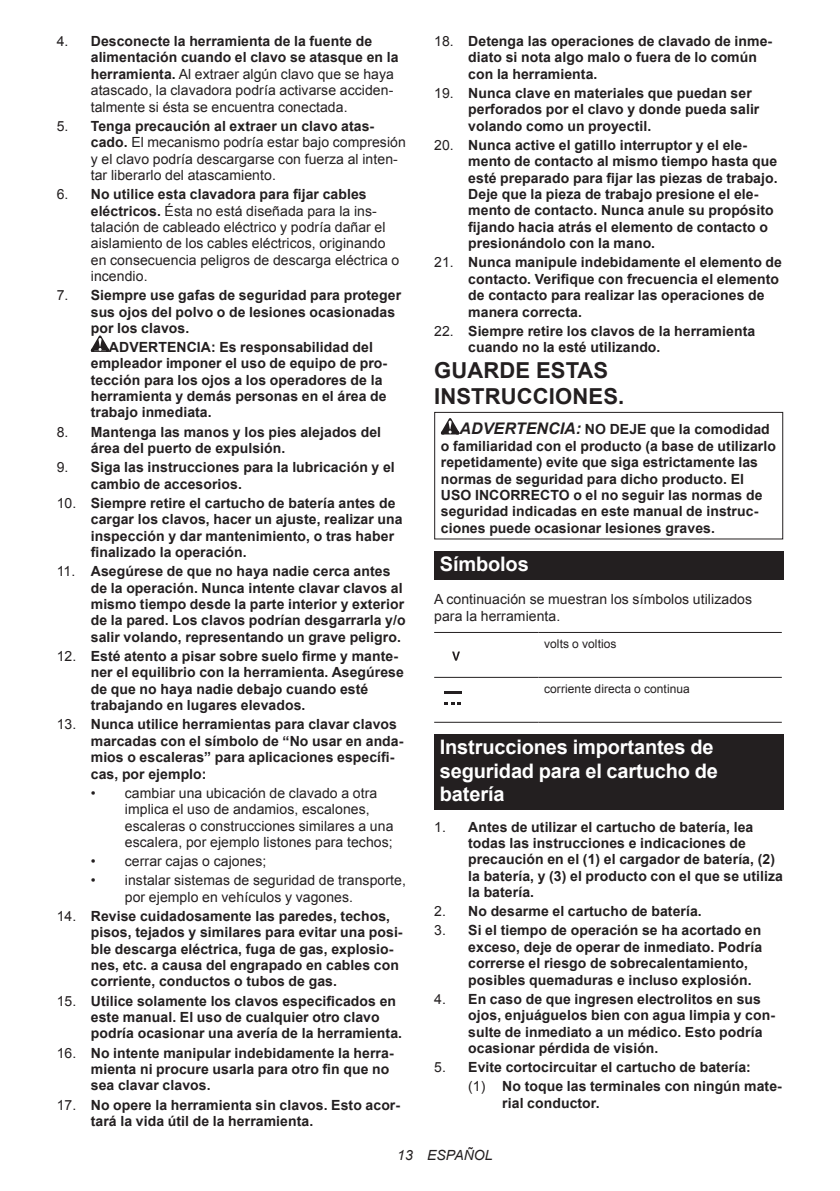
<style>
.page{position:relative;width:840px;height:1191px;background:#fff}
.page>*{position:absolute;margin:0;border:0;box-sizing:border-box;transform-origin:0 0}
.t1{font:700 22px/25.8px "Arial";letter-spacing:.005em;color:#231f20}
.t2{font:700 20px/23.4px "Arial";letter-spacing:-.01em;color:#fff}
.t3{font:700 14px/16.4px "Arial";letter-spacing:.005em;color:#231f20}
.t4{font:14px/16.4px "Arial";letter-spacing:.005em;color:#231f20}
.t5{font:italic 14px "Arial";letter-spacing:.005em;color:#231f20}
.t6{font:12px "Arial";letter-spacing:.005em;color:#231f20}
.s1{font-weight:700}
.s2{font-weight:400}
.s3{font-style:italic;font-size:16px}
</style>
<div class="page">
<svg style="left:91px;top:335px;width:18px;height:17px"></svg>
<svg style="left:440px;top:418px;width:19px;height:16px"></svg>
<div style="left:434px;top:412px;width:348px;height:127px;border:1px solid #231f20"></div>
<div style="left:434px;top:551px;width:348px;height:28px;background:#231f20"></div>
<hr style="left:434px;top:632px;width:104px;height:1px;background:#231f20">
<hr style="left:538px;top:632px;width:243px;height:1px;background:#231f20">
<hr style="left:434px;top:677px;width:104px;height:1px;background:#231f20">
<hr style="left:538px;top:677px;width:243px;height:1px;background:#231f20">
<hr style="left:434px;top:722px;width:104px;height:1px;background:#231f20">
<hr style="left:538px;top:722px;width:243px;height:1px;background:#231f20">
<svg style="left:452px;top:651px;width:7px;height:9px"></svg>
<svg style="left:444px;top:691px;width:17px;height:2px"></svg>
<svg style="left:444px;top:702px;width:17px;height:2px"></svg>
<div style="left:434px;top:734px;width:348px;height:75px;background:#231f20"></div>
<p class="t4" style="left:91px;top:33px;width:309px;text-indent:-34px">4. <span class="s1">Desconecte la herramienta de la fuente de alimentación cuando el clavo se atasque en la herramienta.</span> Al extraer algún clavo que se haya atascado, la clavadora podría activarse acciden&shy;talmente si ésta se encuentra conectada.</p>
<p class="t4" style="left:91px;top:118px;width:316px;text-indent:-34px">5. <span class="s1">Tenga precaución al extraer un clavo atas&shy;cado.</span> El mecanismo podría estar bajo compresión y el clavo podría descargarse con fuerza al inten&shy;tar liberarlo del atascamiento.</p>
<p class="t4" style="left:91px;top:186px;width:310px;text-indent:-34px">6. <span class="s1">No utilice esta clavadora para fijar cables eléctricos.</span> Ésta no está diseñada para la ins&shy;talación de cableado eléctrico y podría dañar el aislamiento de los cables eléctricos, originando en consecuencia peligros de descarga eléctrica o incendio.</p>
<p class="t3" style="left:91px;top:288px;width:312px;text-indent:-34px"><span class="s2">7.</span> Siempre use gafas de seguridad para proteger sus ojos del polvo o de lesiones ocasionadas por los clavos.</p>
<p class="t3" style="left:91px;top:339px;width:298px;text-indent:18px">ADVERTENCIA: Es responsabilidad del empleador imponer el uso de equipo de pro&shy;tección para los ojos a los operadores de la herramienta y demás personas en el área de trabajo inmediata.</p>
<p class="t3" style="left:91px;top:424px;width:292px;text-indent:-34px"><span class="s2">8.</span> Mantenga las manos y los pies alejados del área del puerto de expulsión.</p>
<p class="t3" style="left:91px;top:459px;width:305px;text-indent:-34px"><span class="s2">9.</span> Siga las instrucciones para la lubricación y el cambio de accesorios.</p>
<p class="t3" style="left:91px;top:495px;width:313px;text-indent:-34px"><span class="s2">10.</span> Siempre retire el cartucho de batería antes de cargar los clavos, hacer un ajuste, realizar una inspección y dar mantenimiento, o tras haber finalizado la operación.</p>
<p class="t3" style="left:91px;top:563px;width:316px;text-indent:-34px"><span class="s2">11.</span> Asegúrese de que no haya nadie cerca antes de la operación. Nunca intente clavar clavos al mismo tiempo desde la parte interior y exterior de la pared. Los clavos podrían desgarrarla y/o salir volando, representando un grave peligro.</p>
<p class="t3" style="left:91px;top:648px;width:314px;text-indent:-34px"><span class="s2">12.</span> Esté atento a pisar sobre suelo firme y mante&shy;ner el equilibrio con la herramienta. Asegúrese de que no haya nadie debajo cuando esté trabajando en lugares elevados.</p>
<p class="t3" style="left:91px;top:716px;width:314px;text-indent:-34px"><span class="s2">13.</span> Nunca utilice herramientas para clavar clavos marcadas con el símbolo de “No usar en anda&shy;mios o escaleras” para aplicaciones específi&shy;cas, por ejemplo:</p>
<p class="t4" style="left:125px;top:784px;width:270px;text-indent:-34px">• cambiar una ubicación de clavado a otra implica el uso de andamios, escalones, escaleras o construcciones similares a una escalera, por ejemplo listones para techos;</p>
<p class="t4" style="left:91px;top:853px;width:177px">• cerrar cajas o cajones;</p>
<p class="t4" style="left:125px;top:872px;width:282px;text-indent:-34px">• instalar sistemas de seguridad de transporte, por ejemplo en vehículos y vagones.</p>
<p class="t3" style="left:91px;top:908px;width:313px;text-indent:-34px"><span class="s2">14.</span> Revise cuidadosamente las paredes, techos, pisos, tejados y similares para evitar una posi&shy;ble descarga eléctrica, fuga de gas, explosio&shy;nes, etc. a causa del engrapado en cables con corriente, conductos o tubos de gas.</p>
<p class="t3" style="left:91px;top:993px;width:312px;text-indent:-34px"><span class="s2">15.</span> Utilice solamente los clavos especificados en este manual. El uso de cualquier otro clavo podría ocasionar una avería de la herramienta.</p>
<p class="t3" style="left:91px;top:1045px;width:304px;text-indent:-34px"><span class="s2">16.</span> No intente manipular indebidamente la herra&shy;mienta ni procure usarla para otro fin que no sea clavar clavos.</p>
<p class="t3" style="left:91px;top:1097px;width:311px;text-indent:-34px"><span class="s2">17.</span> No opere la herramienta sin clavos. Esto acor&shy;tará la vida útil de la herramienta.</p>
<p class="t3" style="left:468px;top:33px;width:305px;text-indent:-34px"><span class="s2">18.</span> Detenga las operaciones de clavado de inme&shy;diato si nota algo malo o fuera de lo común con la herramienta.</p>
<p class="t3" style="left:468px;top:85px;width:292px;text-indent:-34px"><span class="s2">19.</span> Nunca clave en materiales que puedan ser perforados por el clavo y donde pueda salir volando como un proyectil.</p>
<p class="t3" style="left:468px;top:137px;width:311px;text-indent:-34px"><span class="s2">20.</span> Nunca active el gatillo interruptor y el ele&shy;mento de contacto al mismo tiempo hasta que esté preparado para fijar las piezas de trabajo.<br>Deje que la pieza de trabajo presione el ele&shy;mento de contacto. Nunca anule su propósito fijando hacia atrás el elemento de contacto o presionándolo con la mano.</p>
<p class="t3" style="left:468px;top:255px;width:315px;text-indent:-34px"><span class="s2">21.</span> Nunca manipule indebidamente el elemento de contacto. Verifique con frecuencia el elemento de contacto para realizar las operaciones de manera correcta.</p>
<p class="t3" style="left:468px;top:323px;width:288px;text-indent:-34px"><span class="s2">22.</span> Siempre retire los clavos de la herramienta cuando no la esté utilizando.</p>
<h1 class="t1" style="left:434px;top:358px;width:191px">GUARDE ESTAS<br>INSTRUCCIONES.</h1>
<p class="t3" style="left:440px;top:422px;width:336px;text-indent:19px"><span class="s3">ADVERTENCIA:</span> NO DEJE que la comodidad o familiaridad con el producto (a base de utilizarlo repetidamente) evite que siga estrictamente las normas de seguridad para dicho producto. El USO INCORRECTO o el no seguir las normas de seguridad indicadas en este manual de instruc&shy;ciones puede ocasionar lesiones graves.</p>
<h2 class="t2" style="left:439px;top:552px;width:90px">Símbolos</h2>
<p class="t4" style="left:434px;top:591px;width:319px">A continuación se muestran los símbolos utilizados para la herramienta.</p>
<p class="t6" style="left:544px;top:636px;width:74px">volts o voltios</p>
<p class="t6" style="left:544px;top:681px;width:147px">corriente directa o continua</p>
<h2 class="t2" style="left:439px;top:736px;width:279px">Instrucciones importantes de seguridad para el cartucho de batería</h2>
<p class="t3" style="left:468px;top:819px;width:316px;text-indent:-34px"><span class="s2">1.</span> Antes de utilizar el cartucho de batería, lea todas las instrucciones e indicaciones de precaución en el (1) el cargador de batería, (2) la batería, y (3) el producto con el que se utiliza la batería.</p>
<p class="t3" style="left:434px;top:903px;width:269px"><span class="s2">2.</span> No desarme el cartucho de batería.</p>
<p class="t3" style="left:468px;top:922px;width:295px;text-indent:-34px"><span class="s2">3.</span> Si el tiempo de operación se ha acortado en exceso, deje de operar de inmediato. Podría correrse el riesgo de sobrecalentamiento, posibles quemaduras e incluso explosión.</p>
<p class="t3" style="left:468px;top:991px;width:308px;text-indent:-34px"><span class="s2">4.</span> En caso de que ingresen electrolitos en sus ojos, enjuáguelos bien con agua limpia y con&shy;sulte de inmediato a un médico. Esto podría ocasionar pérdida de visión.</p>
<p class="t3" style="left:468px;top:1058px;width:315px;line-height:19.2px;text-indent:-34px"><span class="s2">5.</span> Evite cortocircuitar el cartucho de batería:<br><span class="s2">(1)</span> No toque las terminales con ningún mate-</p>
<p class="t3" style="left:502px;top:1095px;width:99px">rial conductor.</p>
<p class="t5" style="left:397px;top:1146px;width:97px">13 ESPAÑOL</p>
</div>
